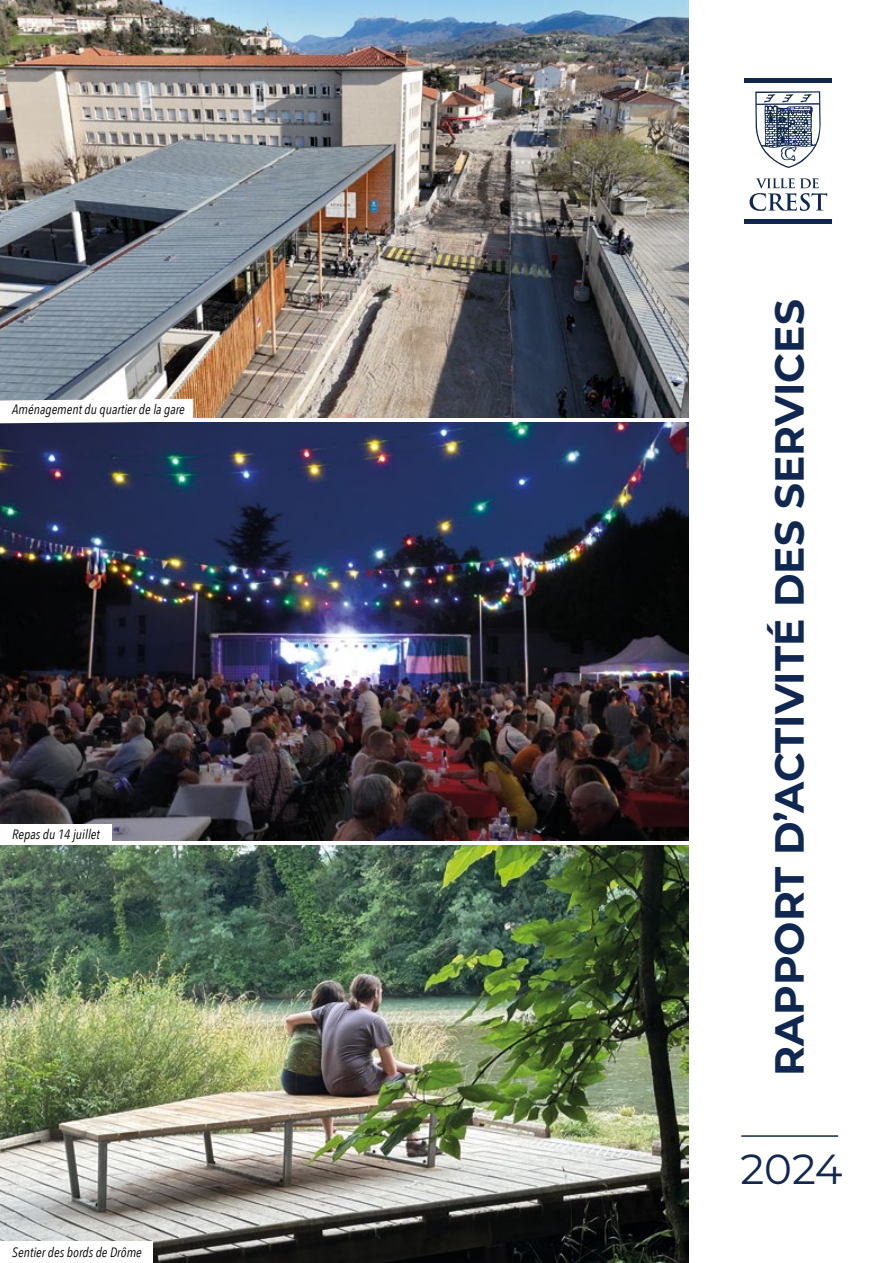
<style>
.page{position:relative;width:893px;height:1263px;background:#fff}
.page>*{position:absolute;margin:0;border:0;box-sizing:border-box;transform-origin:0 0}
.t1{font:42px "Montserrat";color:#102851}
.t2{font:700 40.65px "Montserrat";color:#102851}
.t3{font:italic 13.5px "Avenir Next Condensed";color:#000}
</style>
<div class="page">
<svg style="left:750px;top:178px;width:77px;height:33px"></svg>
<svg style="left:755px;top:91px;width:66px;height:77px"></svg>
<div style="left:744px;top:78px;width:87px;height:5px;background:#102851"></div>
<div style="left:744px;top:219px;width:87px;height:5px;background:#102851"></div>
<hr style="left:741px;top:1135px;width:97px;height:2px;background:#102851">
<img style="left:0;top:0;width:689px;height:418px">
<img style="left:0;top:423px;width:689px;height:417px">
<img style="left:0;top:845px;width:689px;height:418px">
<svg style="left:0;top:399px;width:193px;height:24px"></svg>
<div style="left:0;top:825px;width:111px;height:17px;background:#fff"></div>
<div style="left:0;top:1242px;width:153px;height:21px;background:#fff"></div>
<p class="t3" style="left:12px;top:401px;width:174px">Aménagement du quartier de la gare</p>
<p class="t3" style="left:12px;top:826px;width:89px">Repas du 14 juillet</p>
<p class="t3" style="left:12px;top:1244px;width:131px">Sentier des bords de Drôme</p>
<h2 class="t2" style="left:760px;top:1076px;width:778px;rotate:-90deg">RAPPORT D’ACTIVITÉ DES SERVICES</h2>
<h1 class="t1" style="left:741px;top:1140px;width:104px">2024</h1>
</div>
